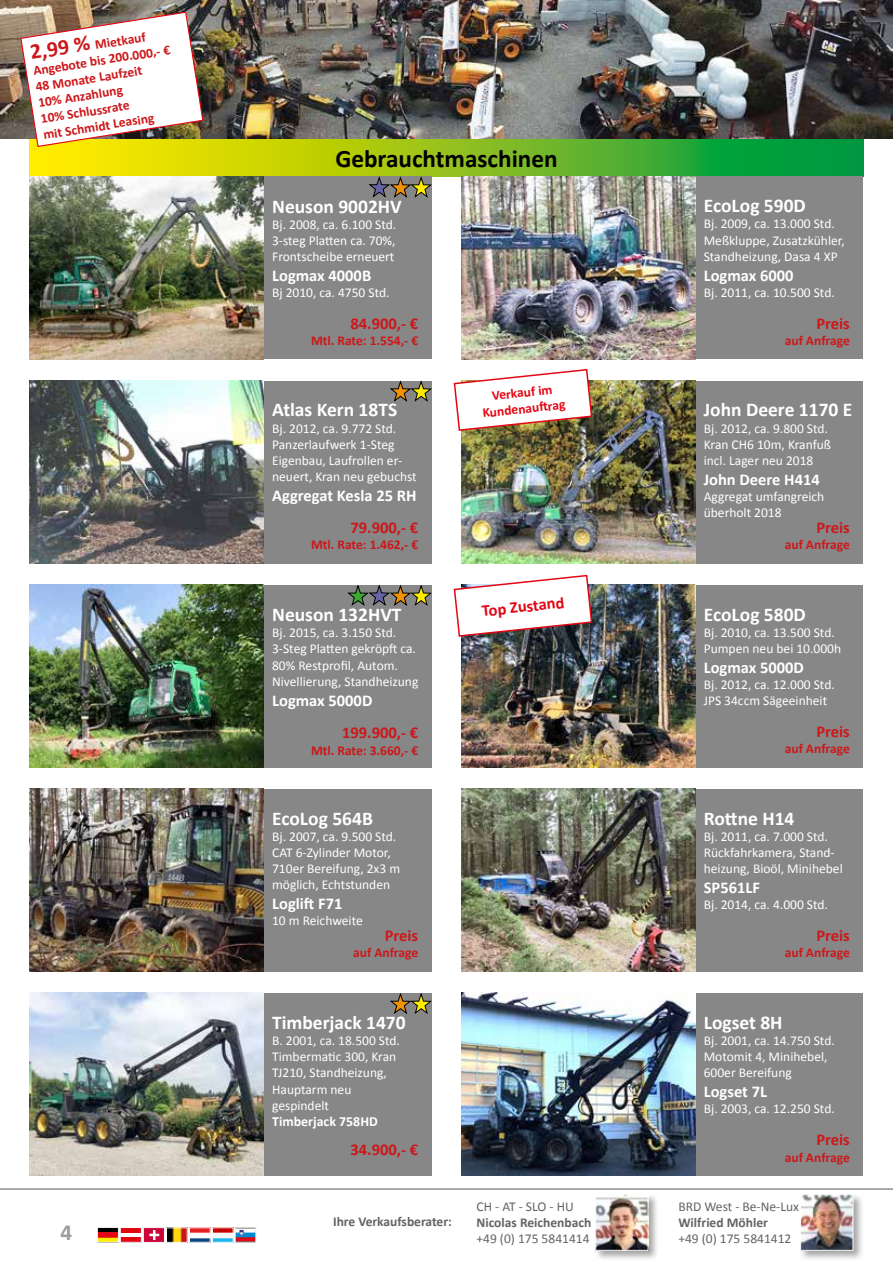
<style>
.page{position:relative;width:893px;height:1263px;background:#fff}
.page>*{position:absolute;margin:0;border:0;box-sizing:border-box;transform-origin:0 0}
.t1{font:700 25.2px "Calibri";color:#000}
.t2{font:700 23.1px "Calibri";color:#9d9d9c}
.t3{font:700 19.5px "Calibri";color:#fff}
.t4{font:700 16.5px "Calibri";color:#fff}
.t5{font:700 16.5px "Calibri";color:#cd171a}
.t6{font:700 16.5px "Calibri";color:#e30613}
.t7{font:700 13.95px "Calibri";color:#fff}
.t8{font:13.5px/16.2px "Calibri";color:#fff}
.t9{font:700 13.5px/16.2px "Calibri";color:#cd171a}
.t10{font:13.5px "Calibri";color:#646363}
.t11{font:700 13.5px "Calibri";color:#646363}
.t12{font:700 13.5px/16.2px "Calibri";color:#e30613;text-align:center}
.s1{font-size:22.05px}
</style>
<div class="page">
<svg style="left:30px;top:139px;width:833px;height:37px;background:#80bf1d"></svg>
<hr style="left:0;top:1189px;width:893px;height:1px;background:#575756">
<img style="left:168px;top:1229px;width:18px;height:12px">
<div style="left:166px;top:1227px;width:22px;height:16px;border:1px solid #fff"></div>
<svg style="left:97px;top:1227px;width:66px;height:15px"></svg>
<div style="left:143px;top:1227px;width:22px;height:16px;border:1px solid #fff"></div>
<img style="left:191px;top:1229px;width:18px;height:12px">
<div style="left:189px;top:1227px;width:22px;height:16px;border:1px solid #fff"></div>
<img style="left:214px;top:1229px;width:18px;height:12px">
<div style="left:212px;top:1227px;width:22px;height:16px;border:1px solid #fff"></div>
<div style="left:235px;top:1237px;width:21px;height:5px;background:#e30613"></div>
<svg style="left:237px;top:1230px;width:17px;height:7px"></svg>
<div style="left:235px;top:1227px;width:21px;height:15px;border:1px solid #ededed"></div>
<div style="left:264px;top:789px;width:168px;height:183px;background:#878787"></div>
<div style="left:695px;top:789px;width:168px;height:183px;background:#878787"></div>
<div style="left:264px;top:993px;width:168px;height:183px;background:#878787"></div>
<div style="left:264px;top:381px;width:168px;height:182px;background:#878787"></div>
<div style="left:264px;top:176px;width:168px;height:183px;background:#878787"></div>
<img style="left:30px;top:789px;width:234px;height:183px">
<img style="left:461px;top:789px;width:234px;height:183px">
<img style="left:30px;top:993px;width:234px;height:183px">
<img style="left:30px;top:381px;width:234px;height:182px">
<img style="left:30px;top:176px;width:234px;height:183px">
<div style="left:264px;top:585px;width:168px;height:182px;background:#878787"></div>
<div style="left:695px;top:585px;width:168px;height:182px;background:#878787"></div>
<div style="left:695px;top:176px;width:168px;height:183px;background:#878787"></div>
<div style="left:695px;top:381px;width:168px;height:182px;background:#878787"></div>
<div style="left:695px;top:993px;width:168px;height:183px;background:#878787"></div>
<img style="left:30px;top:585px;width:234px;height:182px">
<img style="left:461px;top:585px;width:234px;height:182px">
<img style="left:461px;top:176px;width:234px;height:183px">
<img style="left:461px;top:381px;width:234px;height:182px">
<img style="left:461px;top:993px;width:234px;height:183px">
<img style="left:0;top:0;width:893px;height:139px">
<svg style="left:390px;top:381px;width:42px;height:21px"></svg>
<svg style="left:347px;top:585px;width:85px;height:21px"></svg>
<svg style="left:368px;top:177px;width:64px;height:21px"></svg>
<svg style="left:453px;top:369px;width:140px;height:63px"></svg>
<svg style="left:453px;top:574px;width:140px;height:64px"></svg>
<svg style="left:390px;top:993px;width:42px;height:21px"></svg>
<div style="left:799px;top:1193px;width:65px;height:68px;background:#878787;opacity:.75"></div>
<img style="left:802px;top:1196px;width:49px;height:53px">
<div style="left:800px;top:1194px;width:53px;height:57px;border:1px solid #fff"></div>
<div style="left:594px;top:1193px;width:65px;height:68px;background:#878787;opacity:.75"></div>
<img style="left:597px;top:1196px;width:49px;height:53px">
<div style="left:595px;top:1194px;width:53px;height:57px;border:1px solid #fff"></div>
<img style="left:20px;top:11px;width:184px;height:137px">
<p class="t9" style="left:30px;top:47px;width:140px;rotate:-9deg"><span class="s1">2,99 %</span> Mietkauf<br>Angebote bis 200.000,- €<br>48 Monate Laufzeit<br>10% Anzahlung<br>10% Schlussrate<br>mit Schmidt Leasing</p>
<h2 class="t2" style="left:60px;top:1218px;width:13px">4</h2>
<h1 class="t1" style="left:335px;top:143px;width:224px">Gebrauchtmaschinen</h1>
<h3 class="t3" style="left:272px;top:194px;width:131px">Neuson 9002HV</h3>
<p class="t8" style="left:272px;top:216px;width:126px;text-align:justify">Bj. 2008, ca. 6.100 Std.<br>3-steg Platten ca. 70%, Frontscheibe erneuert</p>
<p class="t4" style="left:272px;top:265px;width:101px">Logmax 4000B</p>
<p class="t8" style="left:272px;top:285px;width:119px">Bj 2010, ca. 4750 Std.</p>
<p class="t5" style="left:351px;top:313px;width:69px">84.900,- €</p>
<p class="t9" style="left:311px;top:333px;width:109px">Mtl. Rate: 1.554,- €</p>
<h3 class="t3" style="left:272px;top:397px;width:127px">Atlas Kern 18TS</h3>
<p class="t8" style="left:272px;top:420px;width:146px">Bj. 2012, ca. 9.772 Std.<br>Panzerlaufwerk 1-Steg<br>Eigenbau, Laufrollen er&shy;neuert, Kran neu gebuchst</p>
<p class="t4" style="left:272px;top:485px;width:146px">Aggregat Kesla 25 RH</p>
<p class="t5" style="left:351px;top:517px;width:69px">79.900,- €</p>
<p class="t9" style="left:311px;top:537px;width:109px">Mtl. Rate: 1.462,- €</p>
<h3 class="t3" style="left:272px;top:602px;width:131px">Neuson 132HVT</h3>
<p class="t8" style="left:272px;top:625px;width:148px">Bj. 2015, ca. 3.150 Std.<br>3-Steg Platten gekröpft ca.<br>80% Restprofil, Autom.<br>Nivellierung, Standheizung</p>
<p class="t4" style="left:272px;top:689px;width:102px">Logmax 5000D</p>
<p class="t5" style="left:342px;top:722px;width:77px">199.900,- €</p>
<p class="t9" style="left:311px;top:742px;width:109px">Mtl. Rate: 3.660,- €</p>
<h3 class="t3" style="left:272px;top:806px;width:102px">EcoLog 564B</h3>
<p class="t8" style="left:272px;top:828px;width:130px">Bj. 2007, ca. 9.500 Std.<br>CAT 6-Zylinder Motor,<br>710er Bereifung, 2x3 m möglich, Echtstunden</p>
<p class="t4" style="left:272px;top:893px;width:72px">Loglift F71</p>
<p class="t8" style="left:272px;top:913px;width:92px">10 m Reichweite</p>
<p class="t5" style="left:385px;top:925px;width:35px">Preis</p>
<p class="t9" style="left:353px;top:945px;width:67px">auf Anfrage</p>
<h3 class="t3" style="left:272px;top:1010px;width:135px">Timberjack 1470</h3>
<p class="t8" style="left:272px;top:1032px;width:129px">B. 2001, ca. 18.500 Std.<br>Timbermatic 300, Kran<br>TJ210, Standheizung,<br>Hauptarm neu gespindelt</p>
<p class="t7" style="left:272px;top:1113px;width:107px">Timberjack 758HD</p>
<p class="t5" style="left:351px;top:1138px;width:69px">34.900,- €</p>
<p class="t11" style="left:333px;top:1213px;width:120px">Ihre Verkaufsberater:</p>
<p class="t12" style="left:480px;top:389px;width:85px;rotate:-6deg">Verkauf im<br>Kundenauftrag</p>
<p class="t6" style="left:481px;top:600px;width:84px;rotate:-6deg">Top Zustand</p>
<p class="t10" style="left:476px;top:1197px;width:99px">CH - AT - SLO - HU</p>
<p class="t11" style="left:476px;top:1214px;width:116px">Nicolas Reichenbach</p>
<p class="t10" style="left:476px;top:1230px;width:115px">+49 (0) 175 5841414</p>
<h3 class="t3" style="left:704px;top:193px;width:104px">EcoLog 590D</h3>
<p class="t8" style="left:704px;top:216px;width:142px">Bj. 2009, ca. 13.000 Std.<br>Meßkluppe, Zusatzkühler,<br>Standheizung, Dasa 4 XP</p>
<p class="t4" style="left:704px;top:265px;width:91px">Logmax 6000</p>
<p class="t8" style="left:704px;top:284px;width:133px">Bj. 2011, ca. 10.500 Std.</p>
<p class="t5" style="left:816px;top:313px;width:35px">Preis</p>
<p class="t9" style="left:785px;top:333px;width:67px">auf Anfrage</p>
<h3 class="t3" style="left:704px;top:397px;width:150px">John Deere 1170 E</h3>
<p class="t8" style="left:704px;top:420px;width:129px">Bj. 2012, ca. 9.800 Std.<br>Kran CH6 10m, Kranfuß incl. Lager neu 2018</p>
<p class="t4" style="left:704px;top:469px;width:118px">John Deere H414</p>
<p class="t8" style="left:704px;top:488px;width:122px">Aggregat umfangreich überholt 2018</p>
<p class="t5" style="left:816px;top:517px;width:35px">Preis</p>
<p class="t9" style="left:785px;top:537px;width:67px">auf Anfrage</p>
<h3 class="t3" style="left:704px;top:601px;width:104px">EcoLog 580D</h3>
<p class="t8" style="left:704px;top:624px;width:139px">Bj. 2010, ca. 13.500 Std.<br>Pumpen neu bei 10.000h</p>
<p class="t4" style="left:704px;top:657px;width:102px">Logmax 5000D</p>
<p class="t8" style="left:704px;top:676px;width:133px">Bj. 2012, ca. 12.000 Std.<br>JPS 34ccm Sägeeinheit</p>
<p class="t5" style="left:816px;top:721px;width:35px">Preis</p>
<p class="t9" style="left:785px;top:741px;width:67px">auf Anfrage</p>
<h3 class="t3" style="left:704px;top:806px;width:92px">Rottne H14</h3>
<p class="t8" style="left:704px;top:828px;width:141px">Bj. 2011, ca. 7.000 Std.<br>Rückfahrkamera, Stand&shy;heizung, Bioöl, Minihebel</p>
<p class="t4" style="left:704px;top:877px;width:58px">SP561LF</p>
<p class="t8" style="left:704px;top:897px;width:126px">Bj. 2014, ca. 4.000 Std.</p>
<p class="t5" style="left:816px;top:925px;width:35px">Preis</p>
<p class="t9" style="left:785px;top:945px;width:67px">auf Anfrage</p>
<h3 class="t3" style="left:704px;top:1010px;width:80px">Logset 8H</h3>
<p class="t8" style="left:704px;top:1032px;width:133px">Bj. 2001, ca. 14.750 Std.<br>Motomit 4, Minihebel,<br>600er Bereifung</p>
<p class="t4" style="left:704px;top:1081px;width:65px">Logset 7L</p>
<p class="t8" style="left:704px;top:1101px;width:133px">Bj. 2003, ca. 12.250 Std.</p>
<p class="t5" style="left:816px;top:1129px;width:35px">Preis</p>
<p class="t9" style="left:785px;top:1149px;width:67px">auf Anfrage</p>
<p class="t10" style="left:678px;top:1197px;width:122px">BRD West - Be-Ne-Lux</p>
<p class="t11" style="left:678px;top:1214px;width:91px">Wilfried Möhler</p>
<p class="t10" style="left:678px;top:1230px;width:115px">+49 (0) 175 5841412</p>
</div>
